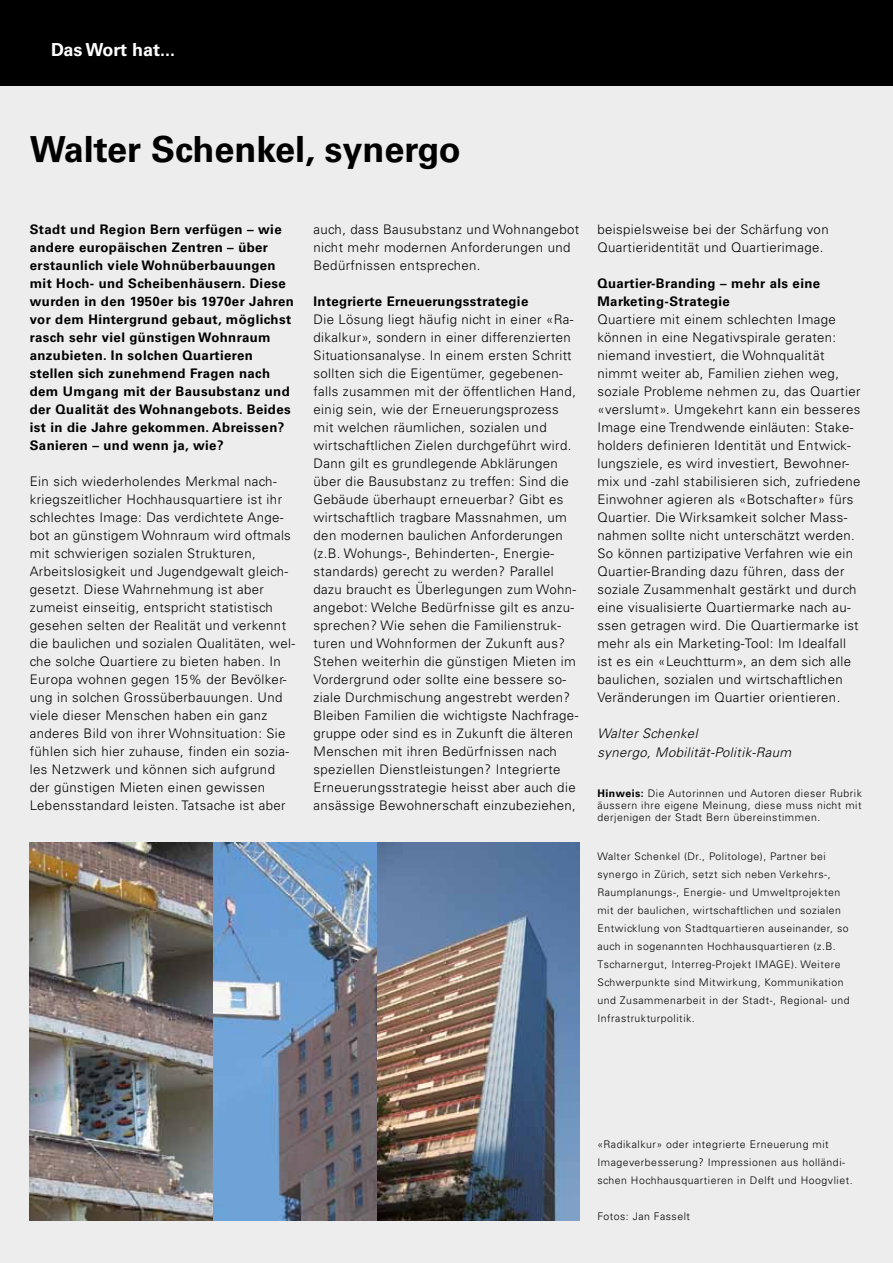
<style>
.page{position:relative;width:893px;height:1263px;background:#fff}
.page>*{position:absolute;margin:0;border:0;box-sizing:border-box;transform-origin:0 0}
.t1{font:700 36px "Univers LT Std";color:#000}
.t2{font:700 18px "Univers LT Std";color:#fff}
.t3{font:300 13.2px/18px "Univers LT Std";letter-spacing:.03em;color:#000}
.t4{font:700 13.2px/18px "Univers LT Std";letter-spacing:.03em;color:#000}
.t5{font:italic 300 13.2px/18px "Univers LT Std";letter-spacing:.03em;color:#000}
.t6{font:300 10.5px/18px "Univers LT Std";letter-spacing:.05em;color:#000}
.s1{font-weight:700}
</style>
<div class="page">
<div style="left:0;top:85px;width:893px;height:1178px;background:#ededed"></div>
<div style="left:0;top:0;width:893px;height:85px;background:#000"></div>
<img style="left:30px;top:842px;width:347px;height:378px">
<img style="left:377px;top:842px;width:202px;height:378px">
<h2 class="t2" style="left:51px;top:39px;width:126px">Das Wort hat...</h2>
<h1 class="t1" style="left:30px;top:128px;width:432px">Walter Schenkel, synergo</h1>
<p class="t4" style="left:30px;top:220px;width:266px">Stadt und Region Bern verfügen – wie andere europäischen Zentren – über erstaunlich viele Wohnüberbauungen mit Hoch- und Scheibenhäusern. Diese wurden in den 1950er bis 1970er Jahren vor dem Hintergrund gebaut, möglichst rasch sehr viel günstigen Wohnraum anzubieten. In solchen Quartieren stellen sich zunehmend Fragen nach dem Umgang mit der Bausubstanz und der Qualität des Wohnangebots. Beides ist in die Jahre gekommen. Abreissen?<br>Sanieren – und wenn ja, wie?</p>
<p class="t3" style="left:30px;top:472px;width:267px">Ein sich wiederholendes Merkmal nach&shy;kriegszeitlicher Hochhausquartiere ist ihr schlechtes Image: Das verdichtete Ange&shy;bot an günstigem Wohnraum wird oftmals mit schwierigen sozialen Strukturen, Arbeitslosigkeit und Jugendgewalt gleich&shy;gesetzt. Diese Wahrnehmung ist aber zumeist einseitig, entspricht statistisch gesehen selten der Realität und verkennt die baulichen und sozialen Qualitäten, wel&shy;che solche Quartiere zu bieten haben. In Europa wohnen gegen 15% der Bevölker&shy;ung in solchen Grossüberbauungen. Und viele dieser Menschen haben ein ganz anderes Bild von ihrer Wohnsituation: Sie fühlen sich hier zuhause, finden ein sozia&shy;les Netzwerk und können sich aufgrund der günstigen Mieten einen gewissen Lebensstandard leisten. Tatsache ist aber</p>
<p class="t3" style="left:314px;top:220px;width:267px">auch, dass Bausubstanz und Wohnangebot nicht mehr modernen Anforderungen und<br>Bedürfnissen entsprechen.</p>
<p class="t4" style="left:314px;top:293px;width:216px">Integrierte Erneuerungsstrategie</p>
<p class="t3" style="left:314px;top:310px;width:266px">Die Lösung liegt häufig nicht in einer «Ra&shy;dikalkur», sondern in einer differenzierten Situationsanalyse. In einem ersten Schritt sollten sich die Eigentümer, gegebenen&shy;falls zusammen mit der öffentlichen Hand, einig sein, wie der Erneuerungsprozess mit welchen räumlichen, sozialen und wirtschaftlichen Zielen durchgeführt wird.<br>Dann gilt es grundlegende Abklärungen über die Bausubstanz zu treffen: Sind die Gebäude überhaupt erneuerbar? Gibt es wirtschaftlich tragbare Massnahmen, um den modernen baulichen Anforderungen (z.B. Wohungs-, Behinderten-, Energie&shy;standards) gerecht zu werden? Parallel dazu braucht es Überlegungen zum Wohn&shy;angebot: Welche Bedürfnisse gilt es anzu&shy;sprechen? Wie sehen die Familienstruk&shy;turen und Wohnformen der Zukunft aus?<br>Stehen weiterhin die günstigen Mieten im Vordergrund oder sollte eine bessere so&shy;ziale Durchmischung angestrebt werden?<br>Bleiben Familien die wichtigste Nachfrage&shy;gruppe oder sind es in Zukunft die älteren Menschen mit ihren Bedürfnissen nach speziellen Dienstleistungen? Integrierte Erneuerungsstrategie heisst aber auch die ansässige Bewohnerschaft einzubeziehen,</p>
<p class="t3" style="left:597px;top:221px;width:233px">beispielsweise bei der Schärfung von<br>Quartieridentität und Quartierimage.</p>
<p class="t4" style="left:597px;top:275px;width:224px">Quartier-Branding – mehr als eine<br>Marketing-Strategie</p>
<p class="t3" style="left:597px;top:311px;width:265px">Quartiere mit einem schlechten Image können in eine Negativspirale geraten: niemand investiert, die Wohnqualität nimmt weiter ab, Familien ziehen weg, soziale Probleme nehmen zu, das Quartier «verslumt». Umgekehrt kann ein besseres Image eine Trendwende einläuten: Stake&shy;holders definieren Identität und Entwick&shy;lungsziele, es wird investiert, Bewohner&shy;mix und -zahl stabilisieren sich, zufriedene Einwohner agieren als «Botschafter» fürs Quartier. Die Wirksamkeit solcher Mass&shy;nahmen sollte nicht unterschätzt werden.<br>So können partizipative Verfahren wie ein Quartier-Branding dazu führen, dass der soziale Zusammenhalt gestärkt und durch eine visualisierte Quartiermarke nach au&shy;ssen getragen wird. Die Quartiermarke ist mehr als ein Marketing-Tool: Im Idealfall ist es ein «Leuchtturm», an dem sich alle baulichen, sozialen und wirtschaftlichen Veränderungen im Quartier orientieren.</p>
<p class="t5" style="left:597px;top:725px;width:195px">Walter Schenkel<br>synergo, Mobilität-Politik-Raum</p>
<p class="t6" style="left:597px;top:787px;width:266px;line-height:12px;text-align:justify"><span class="s1">Hinweis:</span> Die Autorinnen und Autoren dieser Rubrik äussern ihre eigene Meinung, diese muss nicht mit derjenigen der Stadt Bern übereinstimmen.</p>
<p class="t6" style="left:597px;top:847px;width:254px">Walter Schenkel (Dr., Politologe), Partner bei synergo in Zürich, setzt sich neben Verkehrs-, Raumplanungs-, Energie- und Umweltprojekten mit der baulichen, wirtschaftlichen und sozialen Entwicklung von Stadtquartieren auseinander, so auch in sogenannten Hochhausquartieren (z.B.<br>Tscharnergut, Interreg-Projekt IMAGE). Weitere Schwerpunkte sind Mitwirkung, Kommunikation und Zusammenarbeit in der Stadt-, Regional- und Infrastrukturpolitik.</p>
<p class="t6" style="left:597px;top:1136px;width:257px">«Radikalkur» oder integrierte Erneuerung mit<br>Imageverbesserung? Impressionen aus holländi&shy;schen Hochhausquartieren in Delft und Hoogvliet.</p>
<p class="t6" style="left:597px;top:1208px;width:94px">Fotos: Jan Fasselt</p>
</div>
